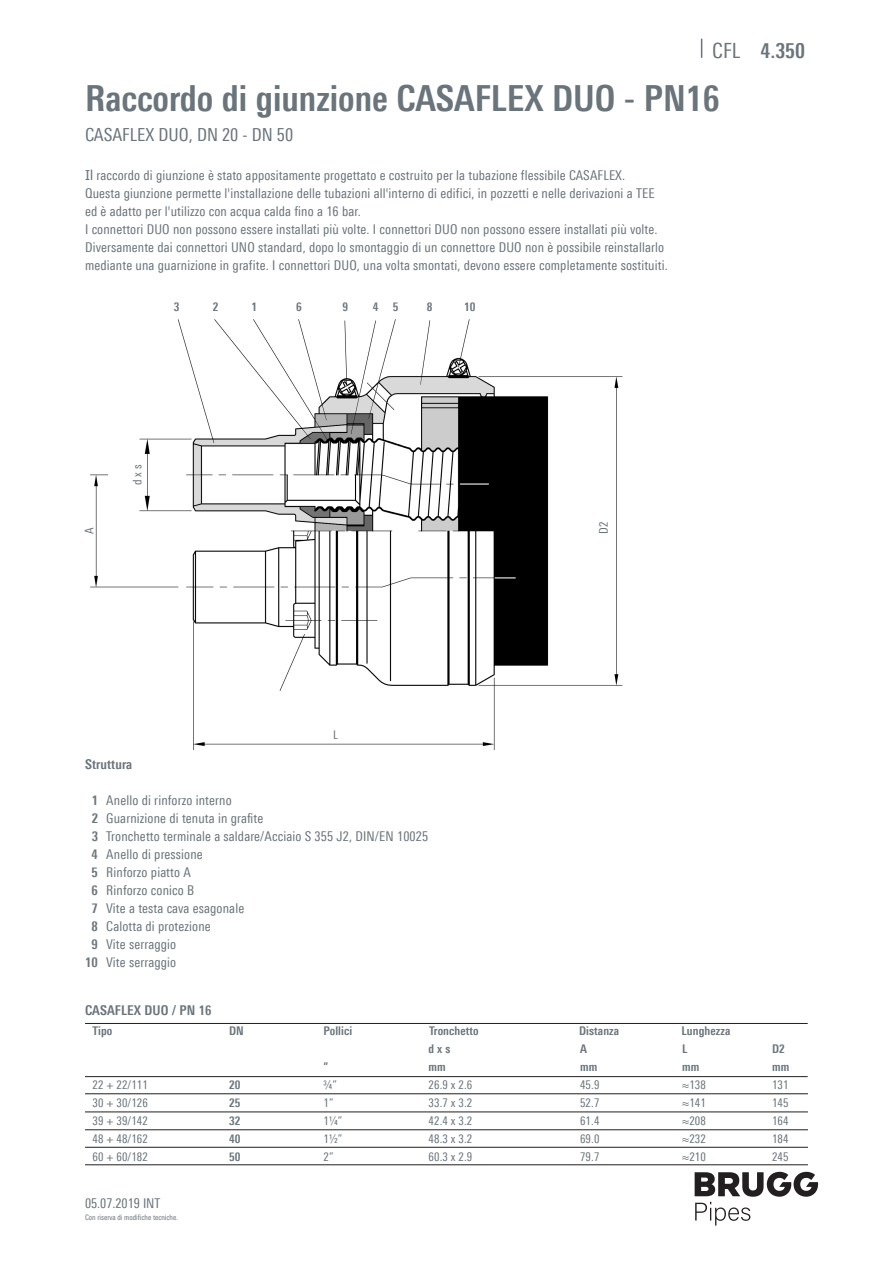
<style>
.page{position:relative;width:893px;height:1263px;background:#fff}
.page>*{position:absolute;margin:0;border:0;box-sizing:border-box;transform-origin:0 0}
.Titel{font:700 36px "Linotype Univers 620 Cn";color:#6a747b}
.Pagina_Text{font:700 21px "Linotype Univers 620 Cn";color:#6a747b}
.t1{font:21px "Linotype Univers 420 Cn";color:#6a747b}
.t2{font:18px "Linotype Univers 420 Cn";color:#6a747b}
.Grundtext{font:13.5px/18px "Linotype Univers 420 Cn";letter-spacing:.01em;color:#6a747b}
.Grundtext-2{font:700 13.5px "Linotype Univers 620 Cn";letter-spacing:.01em;color:#6a747b}
.Grundtext-3{font:12px "Linotype Univers 420 Cn";letter-spacing:.01em;color:#6a747b}
.Grundtext-4{font:700 12px "Linotype Univers 620 Cn";letter-spacing:.01em;color:#6a747b}
.Legende_bold{font:700 12px "Linotype Univers 620 Cn";color:#6a747b}
.Legende_normal{font:12px "Linotype Univers 420 Cn";color:#6a747b}
.t3{font:7.5px "Linotype Univers 420 Cn";color:#6a747b}
.s1{font-family:"Tahoma"}
.s2{font-family:"Linotype Univers 620 Cn";font-weight:700}
</style>
<div class="page">
<svg style="left:701px;top:39px;width:1px;height:19px"></svg>
<svg style="left:695px;top:1172px;width:123px;height:53px"></svg>
<hr style="left:85px;top:1023px;width:723px;height:1px;background:#231f20">
<hr style="left:85px;top:1076px;width:723px;height:1px;background:#231f20">
<hr style="left:85px;top:1093px;width:723px;height:1px;background:#231f20">
<hr style="left:85px;top:1112px;width:723px;height:1px;background:#231f20">
<hr style="left:85px;top:1129px;width:723px;height:1px;background:#231f20">
<hr style="left:85px;top:1147px;width:723px;height:1px;background:#231f20">
<hr style="left:85px;top:1164px;width:723px;height:1px;background:#231f20">
<img style="left:90px;top:319px;width:533px;height:432px">
<h2 class="t1" style="left:712px;top:38px;width:30px">CFL</h2>
<p class="Titel" style="left:85px;top:77px;width:636px">Raccordo di giunzione CASAFLEX DUO - PN16</p>
<p class="t2" style="left:85px;top:124px;width:210px">CASAFLEX DUO, DN 20 - DN 50</p>
<p class="Grundtext" style="left:85px;top:167px;width:542px"><span class="s1">Il</span> raccordo di giunzione è stato appositamente progettato e costruito per la tubazione flessibile CASAFLEX.</p>
<p class="Grundtext" style="left:85px;top:185px;width:571px">Questa giunzione permette l'installazione delle tubazioni all'interno di edifici, in pozzetti e nelle derivazioni a TEE</p>
<p class="Grundtext" style="left:85px;top:203px;width:277px">ed è adatto per l'utilizzo con acqua calda fino a 16 bar.</p>
<p class="Grundtext" style="left:85px;top:221px;width:584px">I connettori DUO non possono essere installati più volte. I connettori DUO non possono essere installati più volte.<br>Diversamente dai connettori UNO standard, dopo lo smontaggio di un connettore DUO non è possibile reinstallarlo mediante una guarnizione in grafite. I connettori DUO, una volta smontati, devono essere completamente sostituiti.</p>
<p class="Legende_bold" style="left:174px;top:300px;width:7px">3</p>
<p class="Legende_bold" style="left:213px;top:300px;width:7px">2</p>
<p class="Legende_bold" style="left:252px;top:300px;width:7px">1</p>
<p class="Legende_bold" style="left:296px;top:300px;width:7px">6</p>
<p class="Legende_bold" style="left:342px;top:300px;width:7px">9</p>
<p class="Legende_bold" style="left:373px;top:300px;width:7px">4</p>
<p class="Legende_bold" style="left:393px;top:300px;width:7px">5</p>
<p class="Legende_bold" style="left:427px;top:300px;width:7px">8</p>
<p class="Legende_bold" style="left:464px;top:300px;width:13px">10</p>
<p class="Pagina_Text" style="left:760px;top:38px;width:46px">4.350</p>
<p class="Legende_normal" style="left:82px;top:534px;width:8px;rotate:-90deg">A</p>
<p class="Legende_normal" style="left:130px;top:485px;width:22px;rotate:-90deg">d x s</p>
<p class="Legende_normal" style="left:597px;top:534px;width:14px;rotate:-90deg">D2</p>
<p class="Legende_normal" style="left:333px;top:728px;width:6px">L</p>
<p class="Grundtext-2" style="left:85px;top:756px;width:49px">Struttura</p>
<p class="Grundtext" style="left:92px;top:791px;width:142px"><span class="s2">1</span> Anello di rinforzo interno</p>
<p class="Grundtext" style="left:92px;top:809px;width:173px"><span class="s2">2</span> Guarnizione di tenuta in grafite</p>
<p class="Grundtext" style="left:92px;top:827px;width:338px"><span class="s2">3</span> Tronchetto terminale a saldare/Acciaio S 355 J2, DIN/EN 10025</p>
<p class="Grundtext" style="left:91px;top:845px;width:113px"><span class="s2">4</span> Anello di pressione</p>
<p class="Grundtext" style="left:91px;top:863px;width:101px"><span class="s2">5</span> Rinforzo piatto A</p>
<p class="Grundtext" style="left:91px;top:881px;width:104px"><span class="s2">6</span> Rinforzo conico B</p>
<p class="Grundtext" style="left:91px;top:899px;width:154px"><span class="s2">7</span> Vite a testa cava esagonale</p>
<p class="Grundtext" style="left:91px;top:917px;width:121px"><span class="s2">8</span> Calotta di protezione</p>
<p class="Grundtext" style="left:91px;top:935px;width:86px"><span class="s2">9</span> Vite serraggio</p>
<p class="Grundtext" style="left:85px;top:953px;width:93px"><span class="s2">10</span> Vite serraggio</p>
<p class="Grundtext-2" style="left:85px;top:1002px;width:128px">CASAFLEX DUO / PN 16</p>
<p class="Grundtext-4" style="left:93px;top:1023px;width:21px">Tipo</p>
<p class="Grundtext-4" style="left:229px;top:1023px;width:16px">DN</p>
<p class="Grundtext-4" style="left:324px;top:1023px;width:30px">Pollici</p>
<p class="Grundtext-4" style="left:429px;top:1023px;width:51px">Tronchetto</p>
<p class="Grundtext-4" style="left:579px;top:1023px;width:42px">Distanza</p>
<p class="Grundtext-4" style="left:681px;top:1023px;width:51px">Lunghezza</p>
<p class="Grundtext-4" style="left:429px;top:1041px;width:23px">d x s</p>
<p class="Grundtext-4" style="left:580px;top:1041px;width:8px">A</p>
<p class="Grundtext-4" style="left:682px;top:1041px;width:7px">L</p>
<p class="Grundtext-4" style="left:772px;top:1041px;width:14px">D2</p>
<p class="Grundtext-4" style="left:324px;top:1059px;width:6px">”</p>
<p class="Grundtext-4" style="left:429px;top:1059px;width:19px">mm</p>
<p class="Grundtext-4" style="left:580px;top:1059px;width:19px">mm</p>
<p class="Grundtext-4" style="left:682px;top:1059px;width:19px">mm</p>
<p class="Grundtext-4" style="left:772px;top:1059px;width:19px">mm</p>
<p class="Grundtext-3" style="left:93px;top:1078px;width:57px">22 + 22/111</p>
<p class="Grundtext-4" style="left:229px;top:1077px;width:13px">20</p>
<p class="Grundtext-3" style="left:324px;top:1078px;width:15px">¾”</p>
<p class="Grundtext-3" style="left:429px;top:1078px;width:45px">26.9 x 2.6</p>
<p class="Grundtext-3" style="left:580px;top:1078px;width:21px">45.9</p>
<p class="Grundtext-3" style="left:682px;top:1078px;width:25px">≈138</p>
<p class="Grundtext-3" style="left:772px;top:1078px;width:18px">131</p>
<p class="Grundtext-3" style="left:93px;top:1096px;width:57px">30 + 30/126</p>
<p class="Grundtext-4" style="left:229px;top:1095px;width:13px">25</p>
<p class="Grundtext-3" style="left:324px;top:1096px;width:12px">1”</p>
<p class="Grundtext-3" style="left:429px;top:1096px;width:45px">33.7 x 3.2</p>
<p class="Grundtext-3" style="left:580px;top:1096px;width:21px">52.7</p>
<p class="Grundtext-3" style="left:682px;top:1096px;width:25px">≈141</p>
<p class="Grundtext-3" style="left:772px;top:1096px;width:18px">145</p>
<p class="Grundtext-3" style="left:93px;top:1114px;width:57px">39 + 39/142</p>
<p class="Grundtext-4" style="left:229px;top:1113px;width:13px">32</p>
<p class="Grundtext-3" style="left:324px;top:1114px;width:20px">1¼”</p>
<p class="Grundtext-3" style="left:429px;top:1114px;width:45px">42.4 x 3.2</p>
<p class="Grundtext-3" style="left:580px;top:1114px;width:21px">61.4</p>
<p class="Grundtext-3" style="left:682px;top:1114px;width:25px">≈208</p>
<p class="Grundtext-3" style="left:772px;top:1114px;width:18px">164</p>
<p class="Grundtext-3" style="left:93px;top:1132px;width:57px">48 + 48/162</p>
<p class="Grundtext-4" style="left:229px;top:1131px;width:13px">40</p>
<p class="Grundtext-3" style="left:324px;top:1132px;width:20px">1½”</p>
<p class="Grundtext-3" style="left:429px;top:1132px;width:45px">48.3 x 3.2</p>
<p class="Grundtext-3" style="left:580px;top:1132px;width:21px">69.0</p>
<p class="Grundtext-3" style="left:682px;top:1132px;width:25px">≈232</p>
<p class="Grundtext-3" style="left:772px;top:1132px;width:18px">184</p>
<p class="Grundtext-3" style="left:93px;top:1150px;width:57px">60 + 60/182</p>
<p class="Grundtext-4" style="left:229px;top:1149px;width:13px">50</p>
<p class="Grundtext-3" style="left:324px;top:1150px;width:12px">2”</p>
<p class="Grundtext-3" style="left:429px;top:1150px;width:45px">60.3 x 2.9</p>
<p class="Grundtext-3" style="left:580px;top:1150px;width:21px">79.7</p>
<p class="Grundtext-3" style="left:682px;top:1150px;width:25px">≈210</p>
<p class="Grundtext-3" style="left:772px;top:1150px;width:18px">245</p>
<p class="Grundtext" style="left:85px;top:1194px;width:77px">05.07.2019 INT</p>
<p class="t3" style="left:85px;top:1213px;width:95px">Con riserva di modifiche tecniche.</p>
</div>
